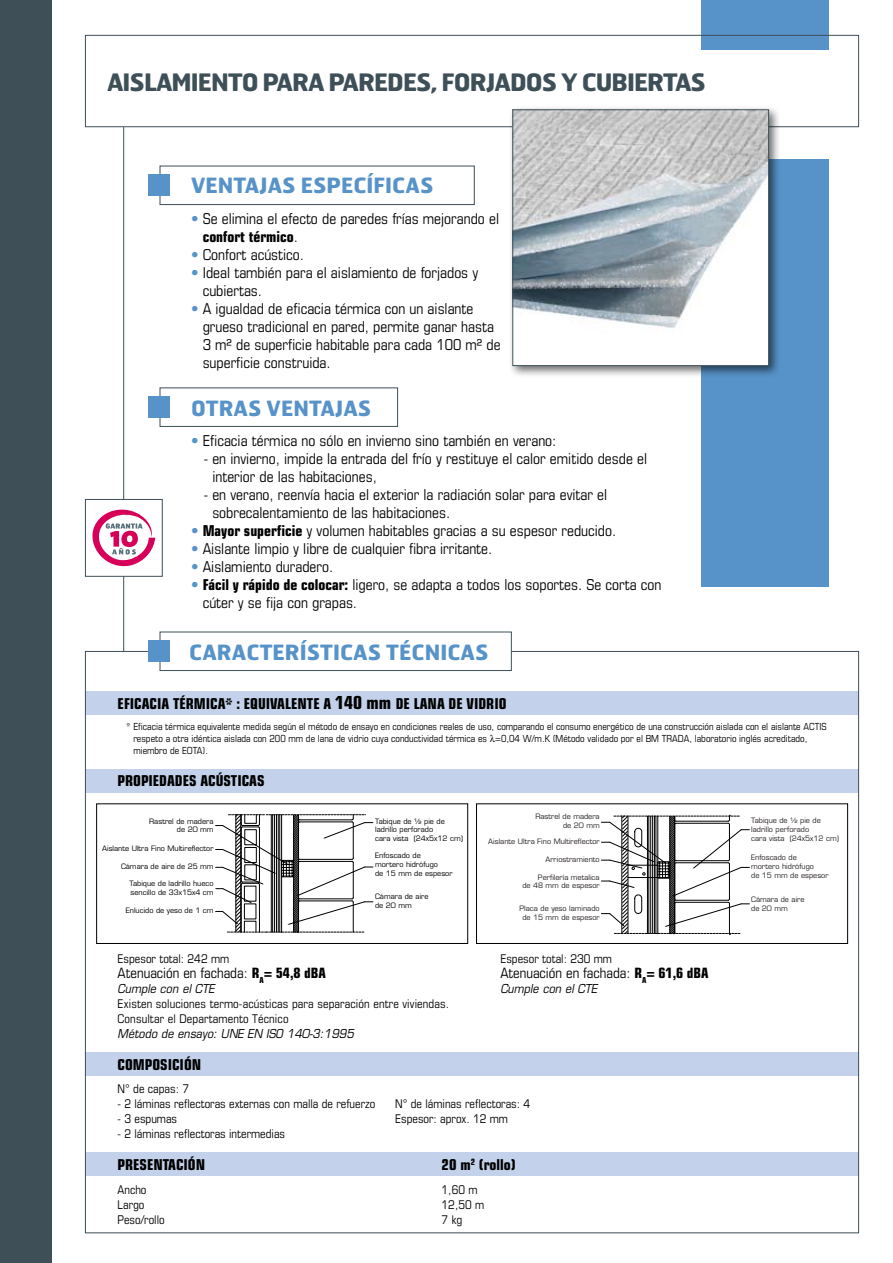
<style>
.page{position:relative;width:893px;height:1263px;background:#fff}
.page>*{position:absolute;margin:0;border:0;box-sizing:border-box;transform-origin:0 0}
.t1{font:700 24px "Hermes";letter-spacing:-.04em;color:#3e4f58}
.t2{font:700 21px "Hermes";color:#5793c9}
.t3{font:condensed 15px/18px "Eurostile";color:#000}
.t4{font:700 condensed 15px "Eurostile";color:#000}
.t5{font:condensed 14.25px "Eurostile";color:#000}
.t6{font:condensed 12px/15px "Eurostile";color:#000}
.t7{font:italic 12px "Eurostile";letter-spacing:.01em;color:#000;scale:.9 1}
.t8{font:condensed 9.75px/12px "Eurostile";color:#000}
.t9{font:7.2px/8.7px "Eurostile";color:#282322}
.t10{font:7.2px/8.7px "Eurostile";color:#000}
.s1{color:#5793c9}
.s2{font-weight:700}
.s3{font-size:18px}
</style>
<div class="page">
<div style="left:702px;top:0;width:127px;height:587px;background:#5793c9"></div>
<div style="left:0;top:0;width:51px;height:1263px;background:#3e4f58"></div>
<div style="left:99px;top:50px;width:794px;height:108px;background:#fff"></div>
<div style="left:85px;top:1052px;width:774px;height:23px;background:#c3d2ea"></div>
<div style="left:85px;top:1152px;width:774px;height:24px;background:#c3d2ea"></div>
<div style="left:85px;top:769px;width:774px;height:23px;background:#c3d2ea"></div>
<div style="left:85px;top:691px;width:774px;height:24px;background:#c3d2ea"></div>
<div style="left:85px;top:35px;width:774px;height:92px;border:1px solid #3e4f58"></div>
<div style="left:160px;top:388px;width:238px;height:39px;border:1px solid #3e4f58"></div>
<div style="left:149px;top:396px;width:21px;height:22px;background:#5793c9"></div>
<hr style="left:123px;top:127px;width:1px;height:525px;background:#3e4f58">
<div style="left:160px;top:166px;width:314px;height:39px;border:1px solid #3e4f58"></div>
<div style="left:85px;top:499px;width:77px;height:77px;background:#fff"></div>
<svg style="left:92px;top:510px;width:63px;height:56px"></svg>
<div style="left:85px;top:499px;width:78px;height:78px;border:1px solid #3e4f58"></div>
<div style="left:160px;top:632px;width:351px;height:39px;background:#fff;border:1px solid #3e4f58"></div>
<div style="left:149px;top:641px;width:21px;height:21px;background:#5793c9"></div>
<div style="left:508px;top:105px;width:274px;height:274px;background:#000;opacity:.57"></div>
<img style="left:514px;top:111px;width:253px;height:253px">
<div style="left:512px;top:109px;width:257px;height:257px;border:1px solid #3e4f58"></div>
<div style="left:149px;top:175px;width:21px;height:21px;background:#5793c9"></div>
<svg style="left:216px;top:814px;width:157px;height:119px"></svg>
<div style="left:96px;top:803px;width:372px;height:141px;border:1px solid #000"></div>
<svg style="left:601px;top:815px;width:148px;height:120px"></svg>
<div style="left:476px;top:803px;width:372px;height:141px;border:1px solid #000"></div>
<h1 class="t1" style="left:107px;top:67px;width:519px">AISLAMIENTO PARA PAREDES, FORJADOS Y CUBIERTAS</h1>
<h2 class="t2" style="left:191px;top:172px;width:244px">VENTAJAS ESPECÍFICAS</h2>
<p class="t3" style="left:203px;top:209px;width:298px;text-indent:-12px"><span class="s1">•</span> Se elimina el efecto de paredes frías mejorando el <span class="s2">confort térmico</span>.</p>
<p class="t3" style="left:191px;top:245px;width:115px"><span class="s1">•</span> Confort acústico.</p>
<p class="t3" style="left:203px;top:263px;width:277px;text-indent:-12px"><span class="s1">•</span> Ideal también para el aislamiento de forjados y cubiertas.</p>
<p class="t3" style="left:203px;top:299px;width:300px;text-indent:-12px"><span class="s1">•</span> A igualdad de eficacia térmica con un aislante grueso tradicional en pared, permite ganar hasta 3 m² de superficie habitable para cada 100 m² de superficie construida.</p>
<h2 class="t2" style="left:191px;top:394px;width:182px">OTRAS VENTAJAS</h2>
<p class="t3" style="left:191px;top:432px;width:367px"><span class="s1">•</span> Eficacia térmica no sólo en invierno sino también en verano:</p>
<p class="t3" style="left:212px;top:450px;width:436px;text-indent:-9px">- en invierno, impide la entrada del frío y restituye el calor emitido desde el interior de las habitaciones,</p>
<p class="t3" style="left:212px;top:486px;width:396px;text-indent:-9px">- en verano, reenvía hacia el exterior la radiación solar para evitar el sobrecalentamiento de las habitaciones.</p>
<p class="t3" style="left:191px;top:522px;width:427px"><span class="s1">•</span> <span class="s2">Mayor superficie</span> y volumen habitables gracias a su espesor reducido.</p>
<p class="t3" style="left:191px;top:540px;width:303px"><span class="s1">•</span> Aislante limpio y libre de cualquier fibra irritante.</p>
<p class="t3" style="left:191px;top:558px;width:144px"><span class="s1">•</span> Aislamiento duradero.</p>
<p class="t3" style="left:203px;top:576px;width:460px;text-indent:-12px"><span class="s1">•</span> <span class="s2">Fácil y rápido de colocar:</span> ligero, se adapta a todos los soportes. Se corta con cúter y se fija con grapas.</p>
<h2 class="t2" style="left:189px;top:638px;width:301px">CARACTERÍSTICAS TÉCNICAS</h2>
<p class="t4" style="left:118px;top:695px;width:390px">EFICACIA TÉRMICA* : EQUIVALENTE A <span class="s3">140 mm</span> DE LANA DE VIDRIO</p>
<p class="t8" style="left:133px;top:720px;width:695px;text-indent:-7px">* Eficacia térmica equivalente medida según el método de ensayo en condiciones reales de uso, comparando el consumo energético de una construcción aislada con el aislante ACTIS respeto a otra idéntica aislada con 200 mm de lana de vidrio cuya conductividad térmica es =0,04 W/m.K (Método validado por el BM TRADA, laboratorio inglés acreditado, miembro de EOTA).</p>
<p class="t4" style="left:118px;top:771px;width:148px">PROPIEDADES ACÚSTICAS</p>
<p class="t10" style="left:149px;top:817px;width:66px;text-align:right">Rastrel de madera de 20 mm</p>
<p class="t10" style="left:102px;top:844px;width:113px">Aislante Ultra Fino Multireflector</p>
<p class="t10" style="left:121px;top:862px;width:94px">Cámara de aire de 25 mm</p>
<p class="t10" style="left:130px;top:879px;width:86px">Tabique de ladrillo hueco sencillo de 33x15x4 cm</p>
<p class="t10" style="left:126px;top:906px;width:89px">Enlucido de yeso de 1 cm</p>
<p class="t10" style="left:375px;top:817px;width:89px">Tabique de ½ pie de ladrillo perforado<br>cara vista (24x5x12 cm)</p>
<p class="t10" style="left:375px;top:851px;width:79px">Enfoscado de<br>mortero hidrófugo<br>de 15 mm de espesor</p>
<p class="t10" style="left:375px;top:892px;width:55px">Cámara de aire de 20 mm</p>
<p class="t9" style="left:535px;top:812px;width:66px;text-align:right">Rastrel de madera de 20 mm</p>
<p class="t9" style="left:488px;top:837px;width:113px">Aislante Ultra Fino Multireflector</p>
<p class="t9" style="left:545px;top:855px;width:56px">Arriostramiento</p>
<p class="t9" style="left:522px;top:873px;width:79px;text-align:right">Perfilería metalica<br>de 48 mm de espesor</p>
<p class="t9" style="left:519px;top:904px;width:82px;text-align:center">Placa de yeso laminado de 15 mm de espesor</p>
<p class="t6" style="left:118px;top:951px;width:113px">Espesor total: 242 mm</p>
<p class="t6" style="left:500px;top:951px;width:113px">Espesor total: 230 mm</p>
<p class="t5" style="left:118px;top:964px;width:210px">Atenuación en fachada: <span class="s2">R</span><sub>A</sub><span class="s2">= 54,8 dBA</span></p>
<p class="t5" style="left:500px;top:964px;width:210px">Atenuación en fachada: <span class="s2">R</span><sub>A</sub><span class="s2">= 61,6 dBA</span></p>
<p class="t7" style="left:118px;top:981px;width:109px">Cumple con el CTE</p>
<p class="t7" style="left:500px;top:981px;width:109px">Cumple con el CTE</p>
<p class="t6" style="left:118px;top:996px;width:333px">Existen soluciones termo-acústicas para separación entre viviendas.<br>Consultar el Departamento Técnico</p>
<p class="t7" style="left:118px;top:1026px;width:264px">Método de ensayo: UNE EN ISO 140-3:1995</p>
<p class="t4" style="left:118px;top:1055px;width:85px">COMPOSICIÓN</p>
<p class="t6" style="left:118px;top:1081px;width:73px">N° de capas: 7</p>
<p class="t6" style="left:118px;top:1096px;width:259px">- 2 láminas reflectoras externas con malla de refuerzo</p>
<p class="t6" style="left:395px;top:1096px;width:137px">N° de láminas reflectoras: 4</p>
<p class="t6" style="left:118px;top:1111px;width:61px">- 3 espumas</p>
<p class="t6" style="left:395px;top:1111px;width:114px">Espesor: aprox. 12 mm</p>
<p class="t6" style="left:118px;top:1126px;width:169px">- 2 láminas reflectoras intermedias</p>
<p class="t4" style="left:118px;top:1156px;width:89px">PRESENTACIÓN</p>
<p class="t4" style="left:442px;top:1156px;width:76px">20 m<sup>2</sup> (rollo)</p>
<p class="t6" style="left:118px;top:1182px;width:30px">Ancho</p>
<p class="t6" style="left:442px;top:1182px;width:37px">1,60 m</p>
<p class="t6" style="left:118px;top:1197px;width:28px">Largo</p>
<p class="t6" style="left:442px;top:1197px;width:44px">12,50 m</p>
<p class="t6" style="left:118px;top:1212px;width:49px">Peso/rollo</p>
<p class="t6" style="left:442px;top:1212px;width:22px">7 kg</p>
<p class="t9" style="left:751px;top:816px;width:89px">Tabique de ½ pie de ladrillo perforado<br>cara vista (24x5x12 cm)</p>
<p class="t9" style="left:751px;top:853px;width:79px">Enfoscado de<br>mortero hidrófugo<br>de 15 mm de espesor</p>
<p class="t9" style="left:751px;top:895px;width:55px">Cámara de aire de 20 mm</p>
</div>
